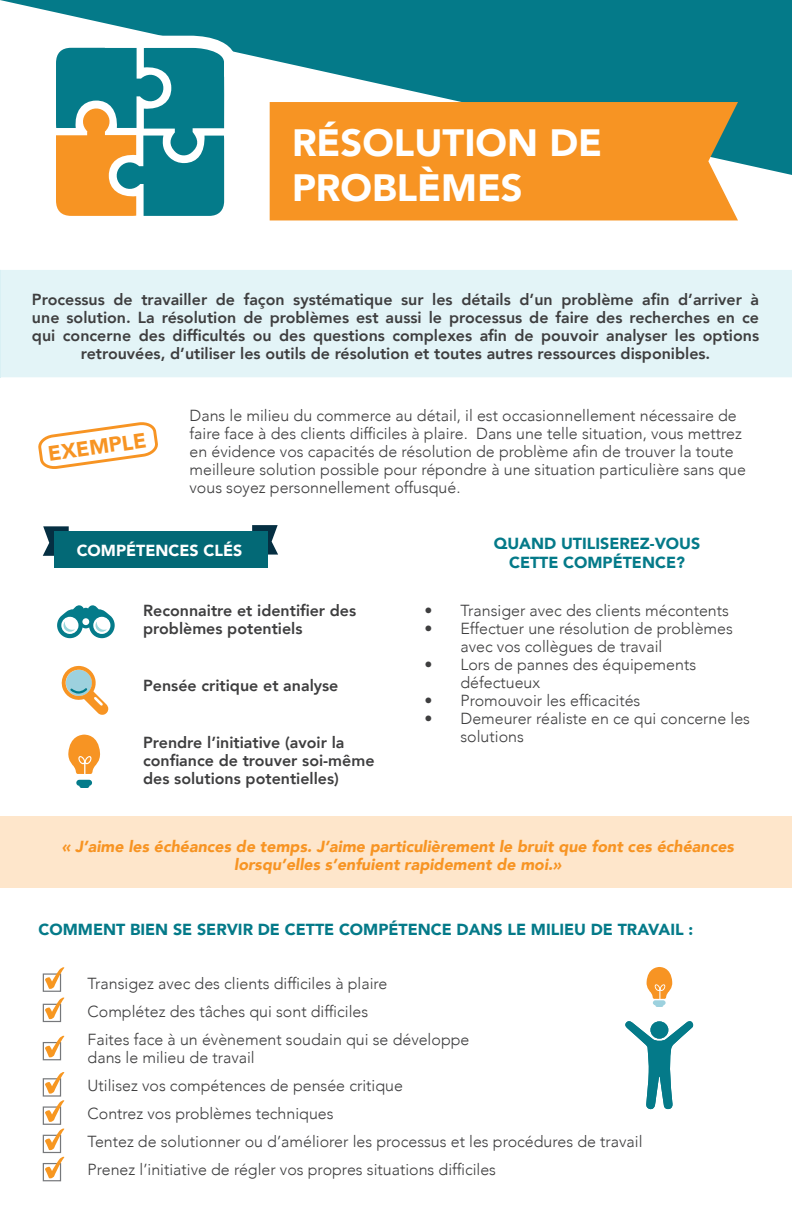
<style>
.page{position:relative;width:792px;height:1224px;background:#fff}
.page>*{position:absolute;margin:0;border:0;box-sizing:border-box;transform-origin:0 0}
.t1{font:900 38px/45.6px "Avenir";color:#fff}
.t2{font:900 21px "Avenir";color:#f79423}
.t3{font:300 16px/18px "Avenir";color:#3e3e3f}
.t4{font:800 16px/18px "Avenir";color:#3e3e3f}
.t5{font:italic 900 16px/18px "Avenir";color:#f79423;text-align:center}
.t6{font:900 16px/19.2px "Avenir";color:#047a89;text-align:center}
.t7{font:900 16px "Avenir";color:#fff}
</style>
<div class="page">
<svg style="left:38px;top:422px;width:120px;height:47px"></svg>
<hr style="left:0;top:816px;width:1px;height:71px;background:#fee6cb">
<svg style="left:0;top:0;width:792px;height:183px;fill:#047a89"></svg>
<div style="left:2px;top:816px;width:790px;height:71px;background:#fee6cb"></div>
<div style="left:1px;top:270px;width:791px;height:107px;background:#e3f4f7"></div>
<hr style="left:0;top:270px;width:1px;height:107px;background:#d9f0f4">
<svg style="left:56px;top:30px;width:186px;height:186px"></svg>
<svg style="left:61px;top:666px;width:47px;height:49px"></svg>
<svg style="left:57px;top:605px;width:58px;height:33px"></svg>
<svg style="left:76px;top:780px;width:16px;height:8px"></svg>
<svg style="left:68px;top:734px;width:33px;height:40px"></svg>
<svg style="left:625px;top:1021px;width:69px;height:89px"></svg>
<div style="left:650px;top:1021px;width:18px;height:18px;background:#047a89;border-radius:50%"></div>
<svg style="left:646px;top:967px;width:27px;height:40px"></svg>
<svg style="left:43px;top:973px;width:18px;height:19px"></svg>
<svg style="left:45px;top:967px;width:20px;height:23px"></svg>
<svg style="left:43px;top:1004px;width:18px;height:18px"></svg>
<svg style="left:45px;top:997px;width:20px;height:23px"></svg>
<svg style="left:43px;top:1042px;width:18px;height:18px"></svg>
<svg style="left:45px;top:1036px;width:20px;height:22px"></svg>
<div style="left:43px;top:1078px;width:18px;height:19px;background:#fff;border:1px solid #76787b"></div>
<svg style="left:45px;top:1072px;width:20px;height:22px"></svg>
<svg style="left:43px;top:1106px;width:2px;height:19px"></svg>
<svg style="left:43px;top:1135px;width:18px;height:18px"></svg>
<svg style="left:45px;top:1100px;width:20px;height:51px"></svg>
<svg style="left:43px;top:1163px;width:18px;height:18px"></svg>
<svg style="left:45px;top:1157px;width:20px;height:22px"></svg>
<div style="left:270px;top:102px;width:468px;height:118px;background:#f79423"></div>
<svg style="left:252px;top:525px;width:26px;height:30px"></svg>
<svg style="left:43px;top:526px;width:26px;height:30px"></svg>
<div style="left:54px;top:532px;width:214px;height:36px;background:#036976"></div>
<h1 class="t1" style="left:292px;top:119px;width:312px">RÉSOLUTION DE<br>PROBLÈMES</h1>
<p class="t4" style="left:32px;top:291px;width:729px;text-align:center">Processus de travailler de façon systématique sur les détails d’un problème afin d’arriver à une solution. La résolution de problèmes est aussi le processus de faire des recherches en ce qui concerne des difficultés ou des questions complexes afin de pouvoir analyser les options retrouvées, d’utiliser les outils de résolution et toutes autres ressources disponibles.</p>
<h2 class="t2" style="left:46px;top:436px;width:100px;rotate:-8deg">EXEMPLE</h2>
<p class="t3" style="left:190px;top:406px;width:558px">Dans le milieu du commerce au détail, il est occasionnellement nécessaire de faire face à des clients difficiles à plaire. Dans une telle situation, vous mettrez en évidence vos capacités de résolution de problème afin de trouver la toute meilleure solution possible pour répondre à une situation particulière sans que vous soyez personnellement offusqué.</p>
<p class="t7" style="left:77px;top:537px;width:167px">COMPÉTENCES CLÉS</p>
<p class="t4" style="left:143px;top:602px;width:215px">Reconnaitre et identifier des problèmes potentiels</p>
<p class="t4" style="left:143px;top:676px;width:197px">Pensée critique et analyse</p>
<p class="t4" style="left:143px;top:734px;width:233px">Prendre l’initiative (avoir la confiance de trouver soi-même des solutions potentielles)</p>
<p class="t6" style="left:494px;top:533px;width:208px">QUAND UTILISEREZ-VOUS<br>CETTE COMPÉTENCE?</p>
<p class="t3" style="left:424px;top:602px;width:306px">• Transiger avec des clients mécontents</p>
<p class="t3" style="left:460px;top:620px;width:274px;text-indent:-36px">• Effectuer une résolution de problèmes avec vos collègues de travail</p>
<p class="t3" style="left:460px;top:656px;width:237px;text-indent:-36px">• Lors de pannes des équipements défectueux</p>
<p class="t3" style="left:424px;top:692px;width:217px">• Promouvoir les efficacités</p>
<p class="t3" style="left:460px;top:710px;width:291px;text-indent:-36px">• Demeurer réaliste en ce qui concerne les solutions</p>
<p class="t5" style="left:62px;top:838px;width:674px">« J’aime les échéances de temps. J’aime particulièrement le bruit que font ces échéances lorsqu’elles s’enfuient rapidement de moi.»</p>
<p class="t6" style="left:39px;top:919px;width:656px">COMMENT BIEN SE SERVIR DE CETTE COMPÉTENCE DANS LE MILIEU DE TRAVAIL :</p>
<p class="t3" style="left:88px;top:969px;width:383px;line-height:28px">Transigez avec des clients difficiles à plaire<br>Complétez des tâches qui sont difficiles<br>Faites face à un évènement soudain qui se développe</p>
<p class="t3" style="left:88px;top:1043px;width:557px;line-height:28px">dans le milieu de travail<br>Utilisez vos compétences de pensée critique<br>Contrez vos problèmes techniques<br>Tentez de solutionner ou d’améliorer les processus et les procédures de travail Prenez l’initiative de régler vos propres situations difficiles</p>
</div>
